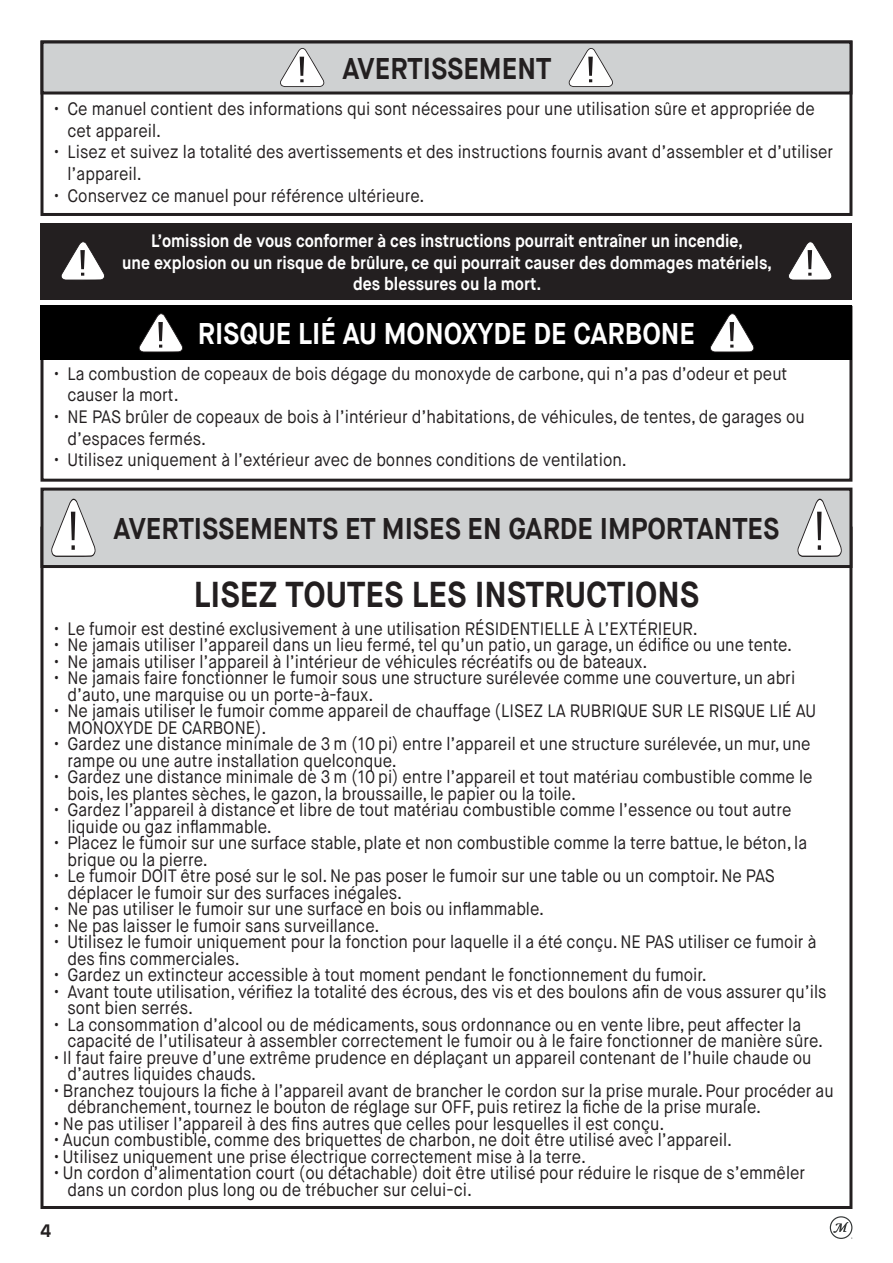
<style>
.page{position:relative;width:893px;height:1263px;background:#fff}
.page>*{position:absolute;margin:0;border:0;box-sizing:border-box;transform-origin:0 0}
.t1{font:700 36px "Maison Neue";color:#231f20;scale:.9 1}
.t2{font:700 30px "Maison Neue";color:#231f20;scale:.9 1}
.t3{font:700 30px "Maison Neue";color:#fff;scale:.9 1}
.t4{font:18px/16.5px "Maison Neue";color:#231f20;scale:.9 1}
.t5{font:700 18px "Maison Neue";color:#fff;scale:.9 1}
.t6{font:700 18px "Maison Neue";color:#231f20}
</style>
<div class="page">
<svg style="left:830px;top:1216px;width:22px;height:23px"></svg>
<div style="left:40px;top:306px;width:812px;height:176px;border:3px solid #231f20"></div>
<div style="left:40px;top:306px;width:812px;height:54px;background:#000"></div>
<svg style="left:139px;top:313px;width:44px;height:39px"></svg>
<svg style="left:710px;top:313px;width:44px;height:39px"></svg>
<div style="left:40px;top:41px;width:812px;height:175px;border:3px solid #231f20"></div>
<div style="left:42px;top:42px;width:809px;height:51px;background:#cfd1d2"></div>
<div style="left:40px;top:40px;width:812px;height:54px;border:3px solid #231f20"></div>
<svg style="left:280px;top:48px;width:45px;height:39px"></svg>
<svg style="left:568px;top:48px;width:45px;height:39px"></svg>
<div style="left:40px;top:223px;width:812px;height:77px;background:#231f20"></div>
<svg style="left:61px;top:241px;width:44px;height:39px"></svg>
<svg style="left:788px;top:241px;width:44px;height:39px"></svg>
<div style="left:42px;top:489px;width:809px;height:77px;background:#cfd1d2"></div>
<div style="left:40px;top:488px;width:812px;height:80px;border:3px solid #231f20"></div>
<svg style="left:51px;top:499px;width:45px;height:58px"></svg>
<svg style="left:797px;top:499px;width:45px;height:58px"></svg>
<p class="t2" style="left:342px;top:50px;width:233px">AVERTISSEMENT</p>
<p class="t4" style="left:68px;top:98px;width:832px;line-height:21.6px;text-indent:-14px">• Ce manuel contient des informations qui sont nécessaires pour une utilisation sûre et appropriée de cet appareil.</p>
<p class="t4" style="left:68px;top:142px;width:852px;line-height:21.6px;text-indent:-14px">• Lisez et suivez la totalité des avertissements et des instructions fournis avant d’assembler et d’utiliser l’appareil.</p>
<p class="t4" style="left:54px;top:187px;width:413px">• Conservez ce manuel pour référence ultérieure.</p>
<p class="t5" style="left:151px;top:229px;width:659px">L’omission de vous conformer à ces instructions pourrait entraîner un incendie,</p>
<p class="t5" style="left:122px;top:251px;width:724px">une explosion ou un risque de brûlure, ce qui pourrait causer des dommages matériels,</p>
<p class="t5" style="left:353px;top:273px;width:211px">des blessures ou la mort.</p>
<p class="t3" style="left:198px;top:315px;width:554px">RISQUE LIÉ AU MONOXYDE DE CARBONE</p>
<p class="t4" style="left:68px;top:363px;width:801px;line-height:21.6px;text-indent:-14px">• La combustion de copeaux de bois dégage du monoxyde de carbone, qui n’a pas d’odeur et peut causer la mort.</p>
<p class="t4" style="left:68px;top:406px;width:821px;line-height:21.6px;text-indent:-14px">• NE PAS brûler de copeaux de bois à l’intérieur d’habitations, de véhicules, de tentes, de garages ou d’espaces fermés.</p>
<p class="t4" style="left:54px;top:452px;width:638px">• Utilisez uniquement à l’extérieur avec de bonnes conditions de ventilation.</p>
<p class="t2" style="left:114px;top:510px;width:741px">AVERTISSEMENTS ET MISES EN GARDE IMPORTANTES</p>
<p class="t1" style="left:194px;top:571px;width:563px">LISEZ TOUTES LES INSTRUCTIONS</p>
<p class="t4" style="left:54px;top:620px;width:717px">• Le fumoir est destiné exclusivement à une utilisation RÉSIDENTIELLE À L’EXTÉRIEUR.</p>
<p class="t4" style="left:54px;top:637px;width:822px">• Ne jamais utiliser l’appareil dans un lieu fermé, tel qu’un patio, un garage, un édifice ou une tente.</p>
<p class="t4" style="left:54px;top:653px;width:661px">• Ne jamais utiliser l’appareil à l’intérieur de véhicules récréatifs ou de bateaux.</p>
<p class="t4" style="left:68px;top:670px;width:810px;text-indent:-14px">• Ne jamais faire fonctionner le fumoir sous une structure surélevée comme une couverture, un abri d’auto, une marquise ou un porte-à-faux.</p>
<p class="t4" style="left:68px;top:703px;width:833px;text-indent:-13px">• Ne jamais utiliser le fumoir comme appareil de chauffage (LISEZ LA RUBRIQUE SUR LE RISQUE LIÉ AU<br>MONOXYDE DE CARBONE).</p>
<p class="t4" style="left:68px;top:736px;width:827px;text-indent:-14px">• Gardez une distance minimale de 3 m (10 pi) entre l’appareil et une structure surélevée, un mur, une rampe ou une autre installation quelconque.</p>
<p class="t4" style="left:68px;top:769px;width:829px;text-indent:-14px">• Gardez une distance minimale de 3 m (10 pi) entre l’appareil et tout matériau combustible comme le bois, les plantes sèches, le gazon, la broussaille, le papier ou la toile.</p>
<p class="t4" style="left:68px;top:802px;width:806px;text-indent:-14px">• Gardez l’appareil à distance et libre de tout matériau combustible comme l’essence ou tout autre liquide ou gaz inflammable.</p>
<p class="t4" style="left:68px;top:835px;width:823px;text-indent:-14px">• Placez le fumoir sur une surface stable, plate et non combustible comme la terre battue, le béton, la brique ou la pierre.</p>
<p class="t4" style="left:68px;top:868px;width:787px;text-indent:-14px">• Le fumoir DOIT être posé sur le sol. Ne pas poser le fumoir sur une table ou un comptoir. Ne PAS déplacer le fumoir sur des surfaces inégales.</p>
<p class="t4" style="left:54px;top:901px;width:546px">• Ne pas utiliser le fumoir sur une surface en bois ou inflammable.</p>
<p class="t4" style="left:54px;top:917px;width:363px">• Ne pas laisser le fumoir sans surveillance.</p>
<p class="t4" style="left:68px;top:934px;width:834px;text-indent:-14px">• Utilisez le fumoir uniquement pour la fonction pour laquelle il a été conçu. NE PAS utiliser ce fumoir à des fins commerciales.</p>
<p class="t4" style="left:54px;top:967px;width:727px">• Gardez un extincteur accessible à tout moment pendant le fonctionnement du fumoir.</p>
<p class="t4" style="left:68px;top:983px;width:845px;text-indent:-14px">• Avant toute utilisation, vérifiez la totalité des écrous, des vis et des boulons afin de vous assurer qu’ils sont bien serrés.</p>
<p class="t4" style="left:68px;top:1016px;width:841px;text-indent:-14px">• La consommation d’alcool ou de médicaments, sous ordonnance ou en vente libre, peut affecter la capacité de l’utilisateur à assembler correctement le fumoir ou à le faire fonctionner de manière sûre.</p>
<p class="t4" style="left:68px;top:1049px;width:828px;text-indent:-13px">• Il faut faire preuve d’une extrême prudence en déplaçant un appareil contenant de l’huile chaude ou d’autres liquides chauds.</p>
<p class="t4" style="left:68px;top:1082px;width:853px;text-indent:-13px">• Branchez toujours la fiche à l’appareil avant de brancher le cordon sur la prise murale. Pour procéder au débranchement, tournez le bouton de réglage sur OFF, puis retirez la fiche de la prise murale.</p>
<p class="t4" style="left:54px;top:1115px;width:680px">• Ne pas utiliser l’appareil à des fins autres que celles pour lesquelles il est conçu.</p>
<p class="t4" style="left:54px;top:1132px;width:755px">• Aucun combustible, comme des briquettes de charbon, ne doit être utilisé avec l’appareil.</p>
<p class="t4" style="left:54px;top:1148px;width:593px">• Utilisez uniquement une prise électrique correctement mise à la terre.</p>
<p class="t4" style="left:68px;top:1165px;width:821px;text-indent:-13px">• Un cordon d’alimentation court (ou détachable) doit être utilisé pour réduire le risque de s’emmêler dans un cordon plus long ou de trébucher sur celui-ci.</p>
<p class="t6" style="left:40px;top:1219px;width:12px">4</p>
</div>
